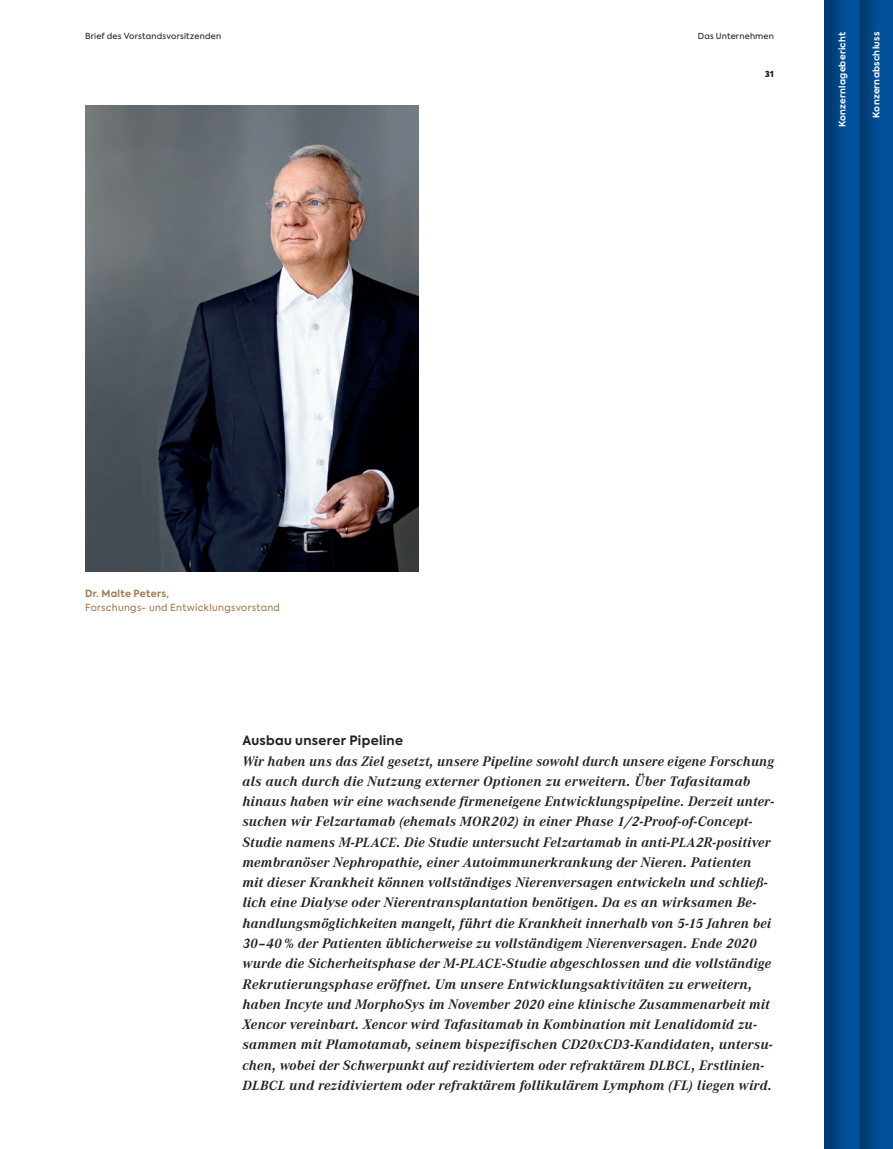
<style>
.page{position:relative;width:893px;height:1149px;background:#fff}
.page>*{position:absolute;margin:0;border:0;box-sizing:border-box;transform-origin:0 0}
.t1{font:italic 700 14.25px/20.2px "Corporate A";letter-spacing:.015em;color:#231f20}
.t2{font:700 12.75px "Axiforma";letter-spacing:.025em;color:#231f20}
.t3{font:9.75px "Axiforma";letter-spacing:.035em;color:#a1784f}
.t4{font:700 9.75px "Axiforma";letter-spacing:.03em;color:#a1784f}
.t5{font:700 9px "Axiforma";letter-spacing:.025em;color:#fff}
.t6{font:8.25px "Axiforma";letter-spacing:.025em;color:#231f20}
.t7{font:900 8.25px "Axiforma";color:#231f20}
.s1{font-size:13.8px}
</style>
<div class="page">
<img style="left:85px;top:106px;width:334px;height:466px">
<div style="left:856px;top:0;width:37px;height:1148px;background:#231f20;opacity:.3"></div>
<div style="left:822px;top:0;width:38px;height:1148px;background:#231f20;opacity:.3"></div>
<p class="t6" style="left:85px;top:31px;width:138px">Brief des Vorstandsvorsitzenden</p>
<p class="t6" style="left:698px;top:31px;width:78px">Das Unternehmen</p>
<p class="t7" style="left:765px;top:68px;width:10px">31</p>
<p class="t5" style="left:836px;top:127px;width:97px;rotate:-90deg">Konzernlagebericht</p>
<p class="t5" style="left:870px;top:118px;width:87px;rotate:-90deg">Konzernabschluss</p>
<p class="t4" style="left:85px;top:586px;width:86px">Dr. Malte Peters,</p>
<p class="t3" style="left:85px;top:601px;width:196px">Forschungs- und Entwicklungsvorstand</p>
<p class="t2" style="left:242px;top:731px;width:162px">Ausbau unserer Pipeline</p>
<p class="t1" style="left:242px;top:750px;width:533px">Wir haben uns das Ziel gesetzt, unsere Pipeline sowohl durch unsere eigene Forschung als auch durch die Nutzung externer Optionen zu erweitern. Über Tafasitamab hinaus haben wir eine wachsende firmeneigene Entwicklungspipeline. Derzeit unter&shy;suchen wir Felzartamab (ehemals <span class="s1">MOR</span>202) in einer Phase 1/2-Proof-of-Concept-Studie namens M-<span class="s1">PLACE</span>. Die Studie untersucht Felzartamab in anti-<span class="s1">PLA</span>2R-positiver membranöser Nephropathie, einer Autoimmunerkrankung der Nieren. Patienten mit dieser Krankheit können vollständiges Nierenversagen entwickeln und schließ&shy;lich eine Dialyse oder Nierentransplantation benötigen. Da es an wirksamen Be&shy;handlungsmöglichkeiten mangelt, führt die Krankheit innerhalb von 5-15 Jahren bei 30–40 % der Patienten üblicherweise zu vollständigem Nierenversagen. Ende 2020 wurde die Sicherheitsphase der M-<span class="s1">PLACE</span>-Studie abgeschlossen und die vollständige Rekrutierungsphase eröffnet. Um unsere Entwicklungsaktivitäten zu erweitern, haben Incyte und MorphoSys im November 2020 eine klinische Zusammenarbeit mit Xencor vereinbart. Xencor wird Tafasitamab in Kombination mit Lenalidomid zu&shy;sammen mit Plamotamab, seinem bispezifischen CD20xCD3-Kandidaten, untersu&shy;chen, wobei der Schwerpunkt auf rezidiviertem oder refraktärem <span class="s1">DLBCL</span>, Erstlinien-<span class="s1">DLBCL</span> und rezidiviertem oder refraktärem follikulärem Lymphom (FL) liegen wird.</p>
</div>
